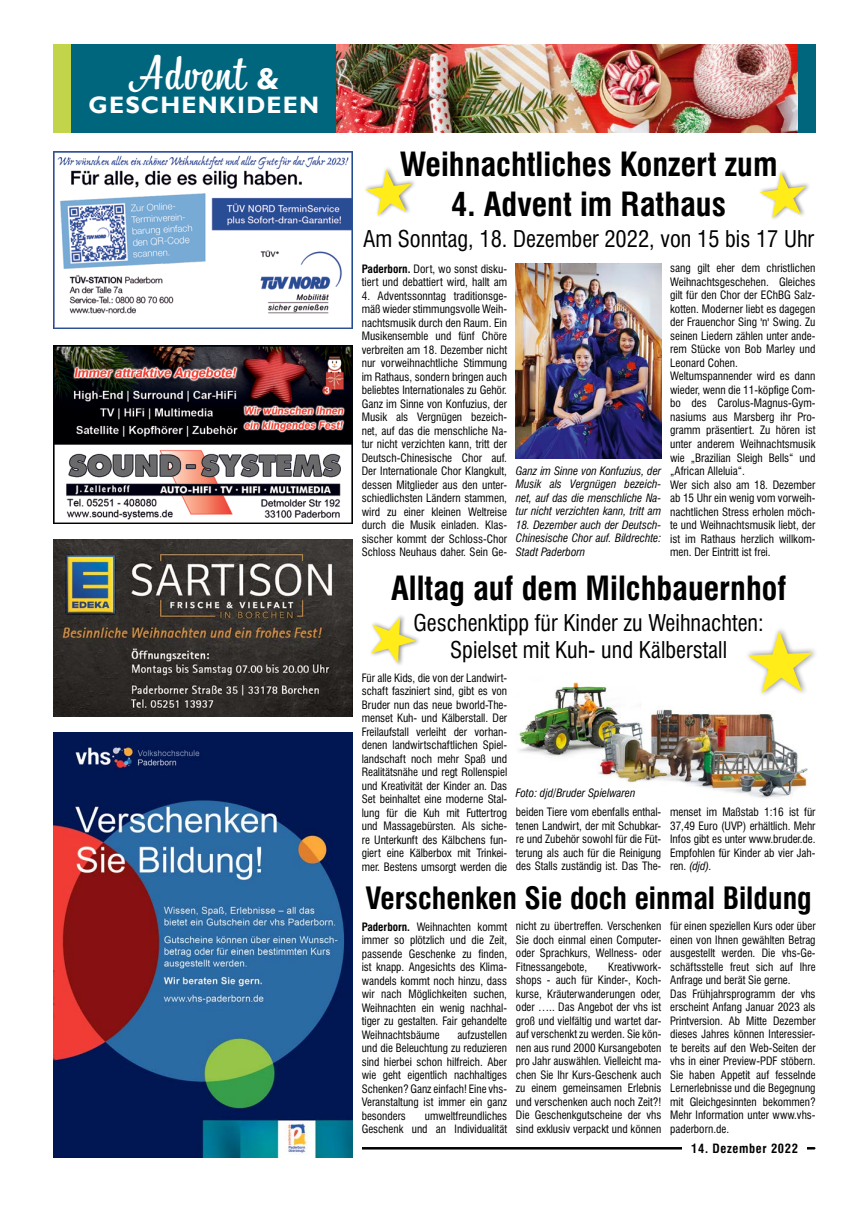
<style>
.page{position:relative;width:851px;height:1205px;background:#fff}
.page>*{position:absolute;margin:0;border:0;box-sizing:border-box;transform-origin:0 0}
.t1{font:46.25px "Bistro Script";letter-spacing:.05em;color:#fff}
.t2{font:700 condensed 32.5px "Swiss 721 BT";color:#000}
.t3{font:700 condensed 30px "Swiss 721 BT";color:#000}
.t4{font:700 23.75px "Gill Sans";letter-spacing:.05em;color:#fff}
.t5{font:condensed 22.5px/27.5px "Swiss 721 BT";color:#000;text-align:center}
.t6{font:700 condensed 12.5px "Swiss 721 BT";letter-spacing:.05em;color:#000}
.t7{font:condensed 11.25px/13.5px "Swiss 721 BT";color:#000;text-align:justify}
.t8{font:italic condensed 11.25px/13.5px "Swiss 721 BT";color:#000;text-align:justify}
.s1{font-family:"Gill Sans";font-weight:700;font-size:30px}
.s2{font-weight:700}
.s3{font-style:italic}
</style>
<div class="page">
<hr style="left:97px;top:1147px;width:717px;height:2px;background:#000">
<div style="left:682px;top:1136px;width:124px;height:24px;background:#fff"></div>
<img style="left:53px;top:346px;width:300px;height:177px">
<img style="left:53px;top:151px;width:300px;height:178px">
<div style="left:53px;top:44px;width:762px;height:89px;background:#00667e"></div>
<div style="left:53px;top:44px;width:18px;height:89px;background:#c2d449"></div>
<img style="left:337px;top:44px;width:460px;height:89px">
<div style="left:53px;top:732px;width:309px;height:425px;background:#fff"></div>
<img style="left:53px;top:732px;width:300px;height:425px">
<img style="left:53px;top:539px;width:300px;height:177px">
<img style="left:516px;top:264px;width:145px;height:195px">
<img style="left:518px;top:682px;width:290px;height:116px">
<svg style="left:366px;top:168px;width:49px;height:49px"></svg>
<svg style="left:760px;top:170px;width:49px;height:49px"></svg>
<svg style="left:371px;top:615px;width:48px;height:50px"></svg>
<svg style="left:740px;top:629px;width:75px;height:71px"></svg>
<h1 class="t1" style="left:129px;top:45px;width:151px">Advent <span class="s1">&amp;</span></h1>
<h3 class="t4" style="left:89px;top:90px;width:232px">GESCHENKIDEEN</h3>
<h2 class="t2" style="left:400px;top:145px;width:379px">Weihnachtliches Konzert zum</h2>
<h2 class="t2" style="left:451px;top:184px;width:276px">4. Advent im Rathaus</h2>
<h3 class="t5" style="left:363px;top:225px;width:452px">Am Sonntag, 18. Dezember 2022, von 15 bis 17 Uhr</h3>
<p class="t7" style="left:361px;top:262px;width:147px"><span class="s2">Paderborn.</span> Dort, wo sonst disku&shy;tiert und debattiert wird, hallt am</p>
<p class="t7" style="left:361px;top:289px;width:147px">4. Adventssonntag traditionsge&shy;mäß wieder stimmungsvolle Weih&shy;nachtsmusik durch den Raum. Ein Musikensemble und fünf Chöre verbreiten am 18. Dezember nicht nur vorweihnachtliche Stimmung im Rathaus, sondern bringen auch beliebtes Internationales zu Gehör.<br>Ganz im Sinne von Konfuzius, der Musik als Vergnügen bezeich&shy;net, auf das die menschliche Na&shy;tur nicht verzichten kann, tritt der Deutsch-Chinesische Chor auf.<br>Der Internationale Chor Klangkult, dessen Mitglieder aus den unter&shy;schiedlichsten Ländern stammen, wird zu einer kleinen Weltreise durch die Musik einladen. Klas&shy;sischer kommt der Schloss-Chor Schloss Neuhaus daher. Sein Ge-</p>
<p class="t7" style="left:670px;top:262px;width:147px;text-align:left">sang gilt eher dem christlichen<br>Weihnachtsgeschehen. Gleiches gilt für den Chor der EChBG Salz&shy;kotten. Moderner liebt es dagegen der Frauenchor Sing 'n' Swing. Zu seinen Liedern zählen unter ande&shy;rem Stücke von Bob Marley und<br>Leonard Cohen.<br>Weltumspannender wird es dann wieder, wenn die 11-köpfige Com&shy;bo des Carolus-Magnus-Gym&shy;nasiums aus Marsberg ihr Pro&shy;gramm präsentiert. Zu hören ist unter anderem Weihnachtsmusik wie „Brazilian Sleigh Bells“ und „African Alleluia“.<br>Wer sich also am 18. Dezember ab 15 Uhr ein wenig vom vorweih&shy;nachtlichen Stress erholen möch&shy;te und Weihnachtsmusik liebt, der ist im Rathaus herzlich willkom&shy;men. Der Eintritt ist frei.</p>
<p class="t8" style="left:516px;top:464px;width:147px">Ganz im Sinne von Konfuzius, der Musik als Vergnügen bezeich&shy;net, auf das die menschliche Na&shy;tur nicht verzichten kann, tritt am</p>
<p class="t8" style="left:516px;top:518px;width:147px">18. Dezember auch der Deutsch-Chinesische Chor auf. Bildrechte:<br>Stadt Paderborn</p>
<h2 class="t2" style="left:391px;top:568px;width:396px">Alltag auf dem Milchbauernhof</h2>
<h3 class="t5" style="left:413px;top:609px;width:352px">Geschenktipp für Kinder zu Weihnachten:<br>Spielset mit Kuh- und Kälberstall</h3>
<p class="t7" style="left:362px;top:671px;width:147px">Für alle Kids, die von der Landwirt&shy;schaft fasziniert sind, gibt es von Bruder nun das neue bworld-The&shy;menset Kuh- und Kälberstall. Der Freilaufstall verleiht der vorhan&shy;denen landwirtschaftlichen Spiel&shy;landschaft noch mehr Spaß und Realitätsnähe und regt Rollenspiel und Kreativität der Kinder an. Das Set beinhaltet eine moderne Stal&shy;lung für die Kuh mit Futtertrog und Massagebürsten. Als siche&shy;re Unterkunft des Kälbchens fun&shy;giert eine Kälberbox mit Trinkei&shy;mer. Bestens umsorgt werden die</p>
<p class="t8" style="left:516px;top:786px;width:121px">Foto: djd/Bruder Spielwaren</p>
<p class="t7" style="left:516px;top:805px;width:147px">beiden Tiere vom ebenfalls enthal&shy;tenen Landwirt, der mit Schubkar&shy;re und Zubehör sowohl für die Füt&shy;terung als auch für die Reinigung des Stalls zuständig ist. Das The-</p>
<p class="t7" style="left:670px;top:805px;width:147px">menset im Maßstab 1:16 ist für 37,49 Euro (UVP) erhältlich. Mehr Infos gibt es unter www.bruder.de.<br>Empfohlen für Kinder ab vier Jah&shy;ren. <span class="s3">(djd).</span></p>
<h3 class="t3" style="left:365px;top:880px;width:448px">Verschenken Sie doch einmal Bildung</h3>
<p class="t7" style="left:361px;top:920px;width:147px"><span class="s2">Paderborn.</span> Weihnachten kommt immer so plötzlich und die Zeit, passende Geschenke zu finden, ist knapp. Angesichts des Klima&shy;wandels kommt noch hinzu, dass wir nach Möglichkeiten suchen, Weihnachten ein wenig nachhal&shy;tiger zu gestalten. Fair gehandelte Weihnachtsbäume</p>
<p class="t7" style="left:516px;top:919px;width:147px">nicht zu übertreffen. Verschenken Sie doch einmal einen Computer&shy;oder Sprachkurs, Wellness- oder Fitnessangebote,</p>
<p class="t7" style="left:670px;top:919px;width:147px;text-align:left">für einen speziellen Kurs oder über einen von Ihnen gewählten Betrag ausgestellt werden. Die vhs-Ge&shy;schäftsstelle freut sich auf Ihre<br>Anfrage und berät Sie gerne.<br>Das Frühjahrsprogramm der vhs erscheint Anfang Januar 2023 als<br>Printversion. Ab Mitte Dezember dieses Jahres können Interessier&shy;te bereits auf den Web-Seiten der vhs in einer Preview-PDF stöbern.<br>Sie haben Appetit auf fesselnde<br>Lernerlebnisse und die Begegnung mit Gleichgesinnten bekommen?<br>Mehr Information unter www.vhs&shy;paderborn.de.</p>
<p class="t7" style="left:516px;top:960px;width:147px;text-indent:92px">Kreativwork&shy;shops - auch für Kinder-, Koch&shy;kurse, Kräuterwanderungen oder, oder ….. Das Angebot der vhs ist groß und vielfältig und wartet dar&shy;auf verschenkt zu werden. Sie kön&shy;nen aus rund 2000 Kursangeboten pro Jahr auswählen. Vielleicht ma&shy;chen Sie Ihr Kurs-Geschenk auch zu einem gemeinsamen Erlebnis und verschenken auch noch Zeit?!<br>Die Geschenkgutscheine der vhs sind exklusiv verpackt und können</p>
<p class="t7" style="left:361px;top:1028px;width:147px;text-indent:96px">aufzustellen und die Beleuchtung zu reduzieren sind hierbei schon hilfreich. Aber wie geht eigentlich nachhaltiges Schenken? Ganz einfach! Eine vhs-Veranstaltung ist immer ein ganz besonders</p>
<p class="t7" style="left:361px;top:1109px;width:147px;text-align:right">umweltfreundliches<br>Geschenk und an Individualität</p>
<p class="t6" style="left:691px;top:1141px;width:108px">14. Dezember 2022</p>
</div>
